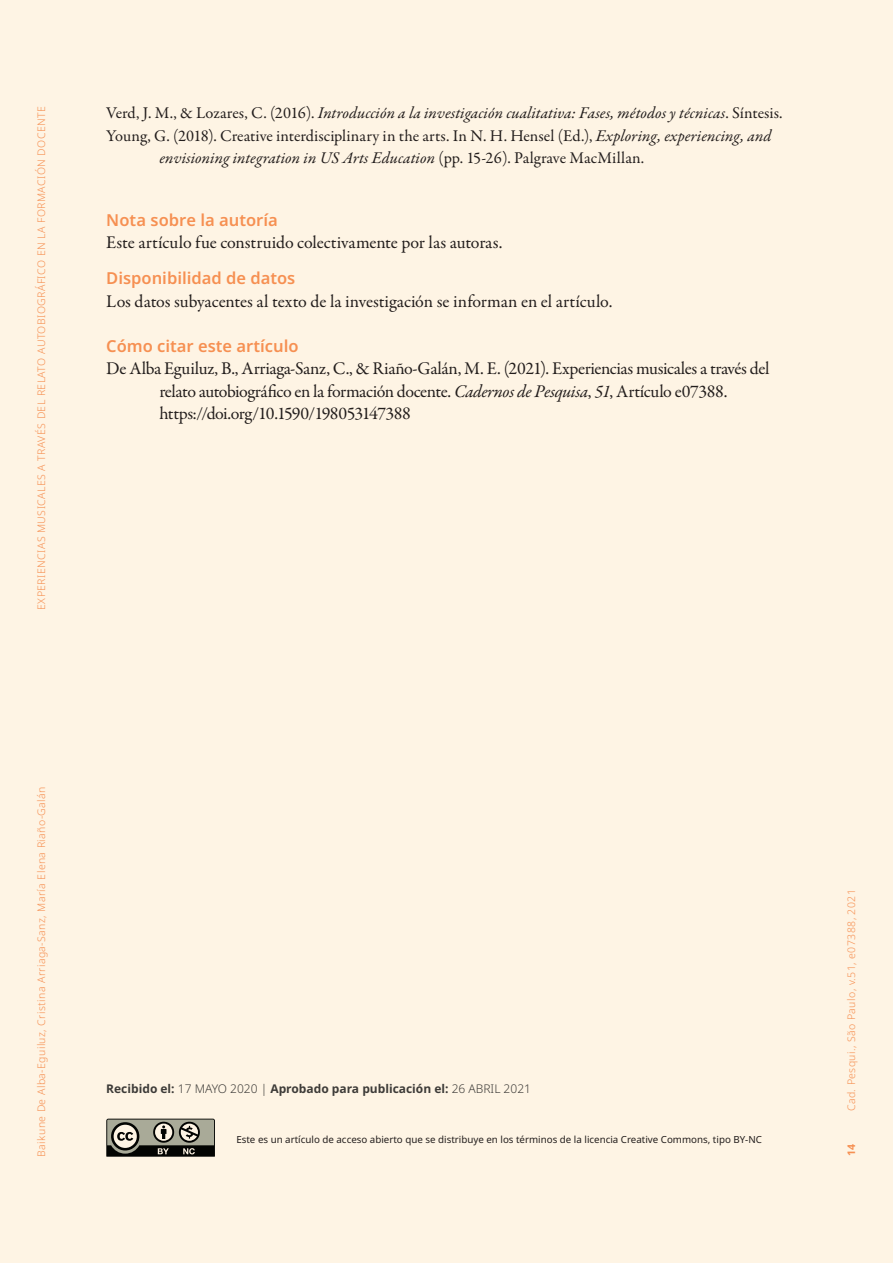
<style>
.page{position:relative;width:893px;height:1263px;background:#fef4e4}
.page>*{position:absolute;margin:0;border:0;box-sizing:border-box;transform-origin:0 0}
.citar__corresp_corpo{font:18px/22.5px "Garamond Premr Pro";letter-spacing:-.015em;color:#231f20}
.Texto_paragrafo_1_IN{font:18px "Garamond Premr Pro";letter-spacing:-.01em;color:#231f20}
.bibliografia{font:16.5px/22.5px "Garamond Premr Pro";color:#231f20}
.bibliografia-2{font:italic 16.5px "Garamond Premr Pro";color:#231f20}
.citar__corresp_corpo-2{font:600 16.5px "Noto Sans";color:#f7975c}
.subtitulo_2{font:600 16.5px "Noto Sans";color:#f7975c}
.recebido{font:700 12px "Noto Sans";color:#3e3e3f}
.t1{font:300 10.5px "Noto Sans";letter-spacing:.04em;color:#f7975c}
.t2{font:700 10.5px "Noto Sans";color:#f7975c}
.legenda_cc{font:9.75px "Noto Sans";color:#231f20}
.s1{font-style:normal}
.s2{font-style:italic}
.s3{font-weight:300}
</style>
<div class="page">
<p class="t1" style="left:34px;top:610px;width:505px;rotate:-90deg">EXPERIENCIAS MUSICALES A TRAVÉS DEL RELATO AUTOBIOGRÁFICO EN LA FORMACIÓN DOCENTE</p>
<p class="bibliografia-2" style="left:106px;top:103px;width:678px"><span class="s1">Verd, J. M., &amp; Lozares, C. (2016).</span> Introducción a la investigación cualitativa: Fases, métodos y técnicas<span class="s1">. Síntesis.</span></p>
<p class="bibliografia" style="left:159px;top:125px;width:613px;text-indent:-53px">Young, G. (2018). Creative interdisciplinary in the arts. In N. H. Hensel (Ed.), <span class="s2">Exploring, experiencing, and envisioning integration in US Arts Education</span> (pp. 15-26). Palgrave MacMillan.</p>
<p class="subtitulo_2" style="left:106px;top:208px;width:173px">Nota sobre la autoría</p>
<p class="Texto_paragrafo_1_IN" style="left:106px;top:232px;width:398px">Este artículo fue construido colectivamente por las autoras.</p>
<p class="citar__corresp_corpo-2" style="left:106px;top:267px;width:191px">Disponibilidad de datos</p>
<p class="citar__corresp_corpo" style="left:106px;top:290px;width:508px">Los datos subyacentes al texto de la investigación se informan en el artículo.</p>
<p class="citar__corresp_corpo-2" style="left:106px;top:334px;width:194px">Cómo citar este artículo</p>
<p class="citar__corresp_corpo" style="left:159px;top:358px;width:611px;text-indent:-53px">De Alba Eguiluz, B., Arriaga-Sanz, C., &amp; Riaño-Galán, M. E. (2021). Experiencias musicales a través del relato autobiográfico en la formación docente. <span class="s2">Cadernos de Pesquisa</span>, <span class="s2">51</span>, Artículo e07388. https://doi.org/10.1590/198053147388</p>
<p class="t1" style="left:34px;top:1157px;width:372px;rotate:-90deg">Baikune De Alba-Eguiluz, Cristina Arriaga-Sanz, María Elena Riaño-Galán</p>
<p class="recebido" style="left:106px;top:1081px;width:426px">Recibido el: <span class="s3">17 MAYO 2020 |</span> Aprobado para publicación el: <span class="s3">26 ABRIL 2021</span></p>
<p class="legenda_cc" style="left:236px;top:1132px;width:527px">Este es un artículo de acceso abierto que se distribuye en los términos de la licencia Creative Commons, tipo BY-NC</p>
<p class="t1" style="left:844px;top:1111px;width:224px;rotate:-90deg">Cad. Pesqui., São Paulo, v.51, e07388, 2021</p>
<p class="t2" style="left:844px;top:1155px;width:14px;rotate:-90deg">14</p>
</div>
